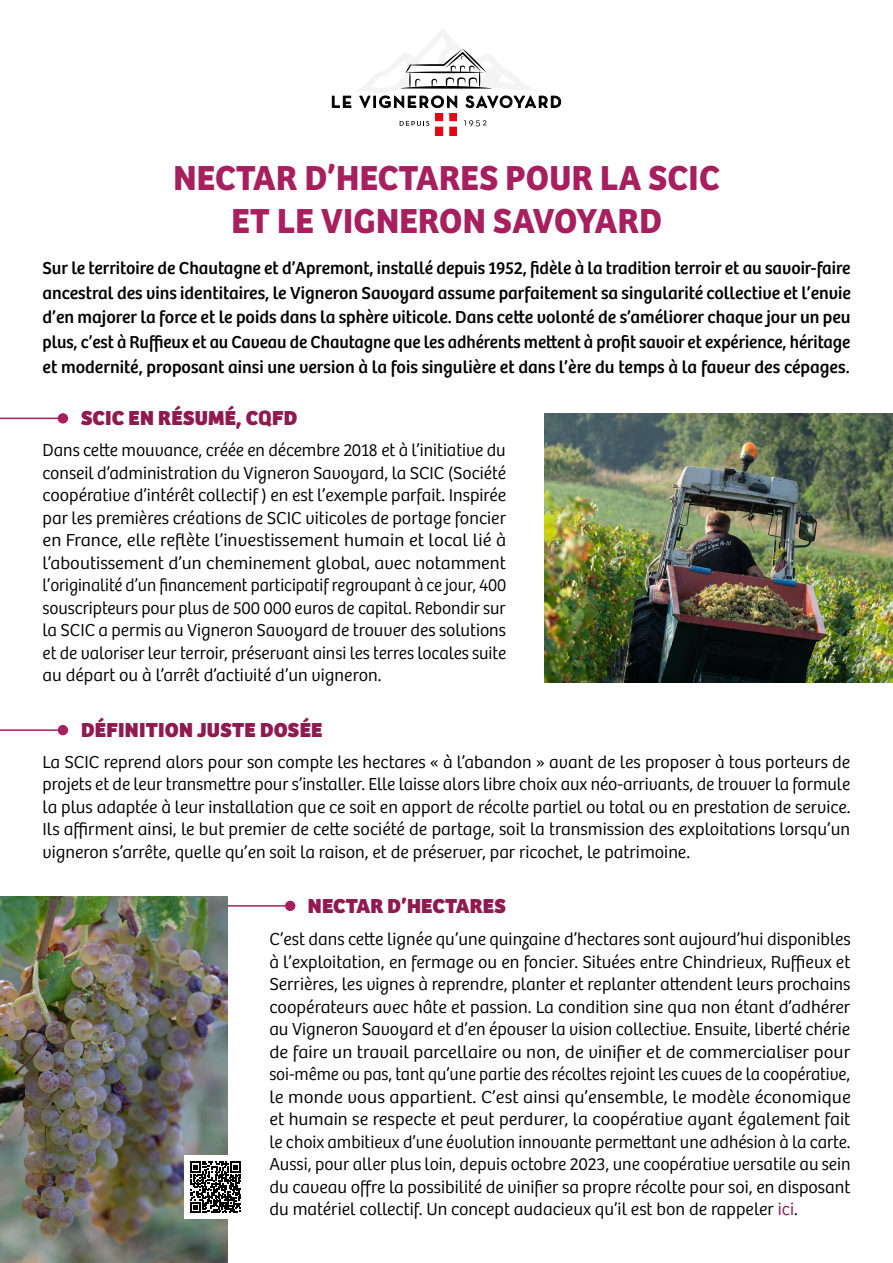
<style>
.page{position:relative;width:893px;height:1263px;background:#fff}
.page>*{position:absolute;margin:0;border:0;box-sizing:border-box;transform-origin:0 0}
.t1{font:700 36px/43.2px "Bree";letter-spacing:.01em;color:#a71f5e;text-align:center}
.t2{font:800 21px "Bree";letter-spacing:.01em;color:#8f1a50}
.t3{font:300 18px/22.5px "Bree";color:#000;text-align:justify}
.t4{font:18px/24.8px "Bree";color:#000;text-align:justify}
.s1{font-family:"Bio Sans"}
.s2{color:#8f1a50}
</style>
<div class="page">
<hr style="left:0;top:729px;width:63px;height:2px;background:#a71f5e">
<div style="left:58px;top:725px;width:10px;height:10px;background:#a71f5e;border-radius:50%"></div>
<hr style="left:200px;top:905px;width:90px;height:2px;background:#a71f5e">
<div style="left:285px;top:901px;width:10px;height:10px;background:#a71f5e;border-radius:50%"></div>
<hr style="left:0;top:418px;width:63px;height:1px;background:#a71f5e">
<div style="left:58px;top:413px;width:10px;height:10px;background:#a71f5e;border-radius:50%"></div>
<svg style="left:332px;top:29px;width:229px;height:107px"></svg>
<img style="left:545px;top:413px;width:348px;height:269px">
<img style="left:0;top:896px;width:227px;height:367px">
<div style="left:184px;top:1155px;width:63px;height:64px;background:#fff"></div>
<svg style="left:190px;top:1161px;width:51px;height:52px"></svg>
<h1 class="t1" style="left:173px;top:153px;width:548px">NECTAR D’HECTARES POUR LA SCIC<br>ET LE VIGNERON SAVOYARD</h1>
<p class="t4" style="left:43px;top:254px;width:810px">Sur le territoire de Chautagne et d’Apremont, installé depuis 1952, fidèle à la tradition terroir et au savoir-faire ancestral des vins identitaires, le Vigneron Savoyard assume parfaitement sa singularité collective et l’envie d’en majorer la force et le poids dans la sphère viticole. Dans cette volonté de s’améliorer chaque jour un peu plus, c’est à Ruffieux et au Caveau de Chautagne que les adhérents mettent à profit savoir et expérience, héritage et modernité, proposant ainsi une version à la fois singulière et dans l’ère du temps à la faveur des cépages.</p>
<p class="t2" style="left:81px;top:401px;width:218px">SCIC EN RÉSUMÉ, C<span class="s1">Q</span>FD</p>
<p class="t3" style="left:43px;top:438px;width:465px">Dans cette mouvance, créée en décembre 2018 et à l’initiative du conseil d’administration du Vigneron Savoyard, la SCIC (Société coopérative d’intérêt collectif ) en est l’exemple parfait. Inspirée par les premières créations de SCIC viticoles de portage foncier en France, elle reflète l’investissement humain et local lié à l’aboutissement d’un cheminement global, avec notamment l’originalité d’un fi nancement participatif regroupant à ce jour, 400 souscripteurs pour plus de 500 000 euros de capital. Rebondir sur la SCIC a permis au Vigneron Savoyard de trouver des solutions et de valoriser leur terroir, préservant ainsi les terres locales suite au départ ou à l’arrêt d’activité d’un vigneron.</p>
<p class="t2" style="left:81px;top:713px;width:243px">DÉFINITION JUSTE DOSÉE</p>
<p class="t3" style="left:43px;top:749px;width:809px">La SCIC reprend alors pour son compte les hectares « à l’abandon » avant de les proposer à tous porteurs de projets et de leur transmettre pour s’installer. Elle laisse alors libre choix aux néo-arrivants, de trouver la formule la plus adaptée à leur installation que ce soit en apport de récolte partiel ou total ou en prestation de service.<br>Ils affirment ainsi, le but premier de cette société de partage, soit la transmission des exploitations lorsqu’un vigneron s’arrête, quelle qu’en soit la raison, et de préserver, par ricochet, le patrimoine.</p>
<p class="t2" style="left:308px;top:888px;width:200px">NECTAR D’HECTARES</p>
<p class="t3" style="left:269px;top:927px;width:583px">C’est dans cette lignée qu’une quinzaine d’hectares sont aujourd’hui disponibles à l’exploitation, en fermage ou en foncier. Situées entre Chindrieux, Ruffieux et Serrières, les vignes à reprendre, planter et replanter attendent leurs prochains coopérateurs avec hâte et passion. La condition sine qua non étant d’adhérer au Vigneron Savoyard et d’en épouser la vision collective. Ensuite, liberté chérie de faire un travail parcellaire ou non, de vinifier et de commercialiser pour soi-même ou pas, tant qu’une partie des récoltes rejoint les cuves de la coopérative, le monde vous appartient. C’est ainsi qu’ensemble, le modèle économique et humain se respecte et peut perdurer, la coopérative ayant également fait le choix ambitieux d’une évolution innovante permettant une adhésion à la carte.<br>Aussi, pour aller plus loin, depuis octobre 2023, une coopérative versatile au sein du caveau offre la possibilité de vinifier sa propre récolte pour soi, en disposant du matériel collectif. Un concept audacieux qu’il est bon de rappeler <span class="s2">ici</span>.</p>
</div>
